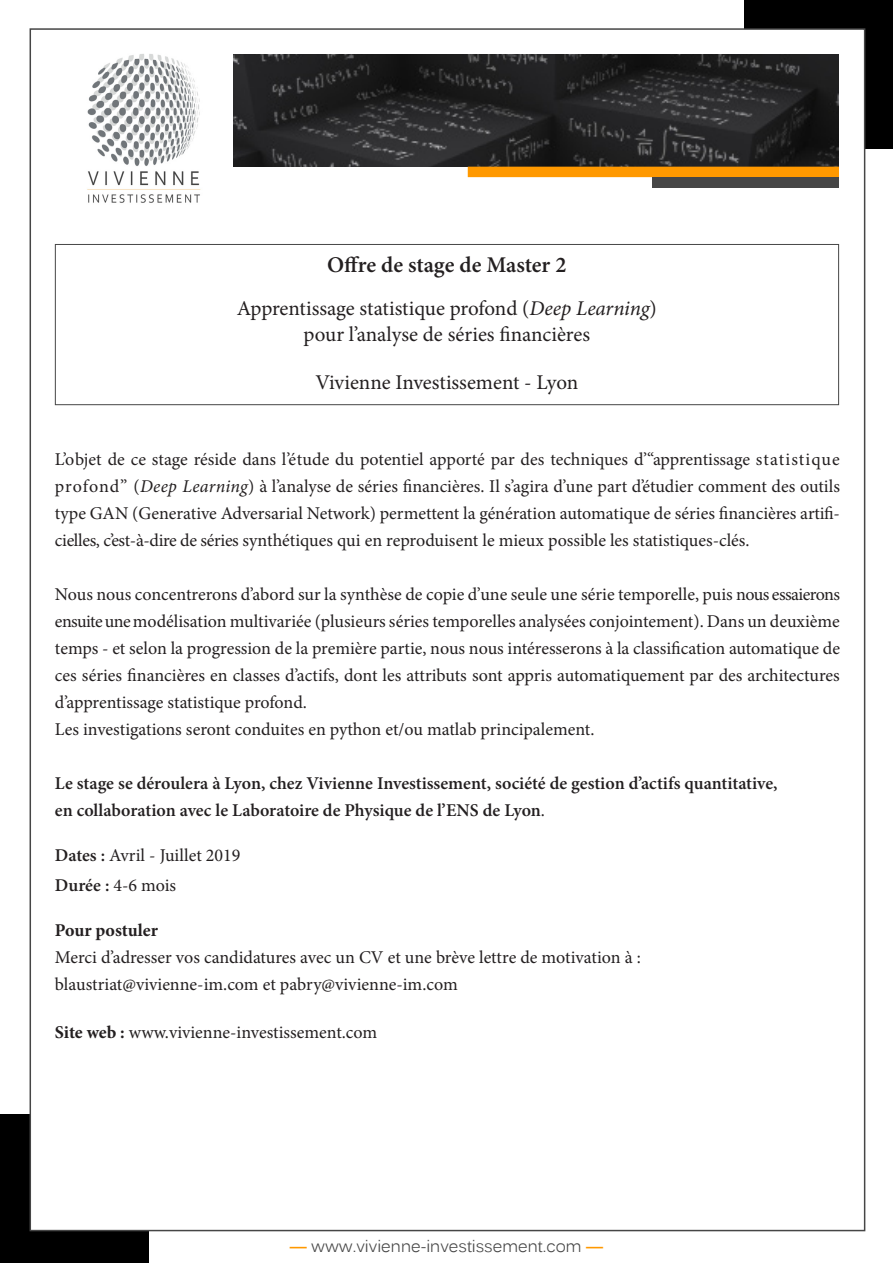
<style>
.page{position:relative;width:893px;height:1263px;background:#fff}
.page>*{position:absolute;margin:0;border:0;box-sizing:border-box;transform-origin:0 0}
.t1{font:600 22.5px "Minion Pro";letter-spacing:-.005em;color:#231f20}
.t2{font:21px "Minion Pro";letter-spacing:-.005em;color:#231f20}
.t3{font:18px/27px "Minion Pro";color:#231f20;text-align:justify}
.t4{font:600 18px "Minion Pro";color:#231f20}
.t5{font:700 18px "Minion Pro";color:#231f20}
.t6{font:16.5px "Kalinga";color:#464646}
.s1{font-style:italic}
.s2{font-weight:400}
.s3{font-weight:600}
.s4{font-weight:700}
.s5{font-weight:700;color:#f90}
</style>
<div class="page">
<div style="left:1px;top:1114px;width:148px;height:149px;background:#000"></div>
<div style="left:744px;top:0;width:149px;height:149px;background:#000"></div>
<div style="left:30px;top:28px;width:835px;height:1203px;background:#fff;border:2px solid #464646"></div>
<img style="left:87px;top:54px;width:114px;height:149px">
<img style="left:233px;top:54px;width:606px;height:113px">
<div style="left:468px;top:167px;width:371px;height:10px;background:#f90"></div>
<div style="left:652px;top:177px;width:187px;height:11px;background:#464646"></div>
<div style="left:55px;top:244px;width:784px;height:161px;border:1px solid #464646"></div>
<p class="t1" style="left:327px;top:249px;width:241px">Offre de stage de Master 2</p>
<p class="t2" style="left:237px;top:295px;width:421px">Apprentissage statistique profond (<span class="s1">Deep Learning</span>)</p>
<p class="t2" style="left:304px;top:320px;width:288px">pour l’analyse de séries financières</p>
<p class="t2" style="left:315px;top:368px;width:264px">Vivienne Investissement - Lyon</p>
<p class="t3" style="left:55px;top:445px;width:786px">L’objet de ce stage réside dans l’étude du potentiel apporté par des techniques d’“apprentissage statistique profond” (<span class="s1">Deep Learning</span>) à l’analyse de séries financières. Il s’agira d’une part d’étudier comment des outils type GAN (Generative Adversarial Network) permettent la génération automatique de séries financières artifi&shy;cielles, c’est-à-dire de séries synthétiques qui en reproduisent le mieux possible les statistiques-clés.</p>
<p class="t3" style="left:55px;top:580px;width:787px">Nous nous concentrerons d’abord sur la synthèse de copie d’une seule une série temporelle, puis nous essaierons ensuite une modélisation multivariée (plusieurs séries temporelles analysées conjointement). Dans un deuxième temps - et selon la progression de la première partie, nous nous intéresserons à la classification automatique de ces séries financières en classes d’actifs, dont les attributs sont appris automatiquement par des architectures d’apprentissage statistique profond.</p>
<p class="t3" style="left:55px;top:715px;width:541px">Les investigations seront conduites en python et/ou matlab principalement.</p>
<p class="t4" style="left:55px;top:770px;width:724px">Le stage se déroulera à Lyon, chez Vivienne Investissement, société de gestion d’actifs quantitative,</p>
<p class="t4" style="left:55px;top:797px;width:491px">en collaboration avec le Laboratoire de Physique de l’ENS de Lyon<span class="s2">.</span></p>
<p class="t3" style="left:55px;top:841px;width:187px"><span class="s3">Dates :</span> Avril - Juillet 2019</p>
<p class="t3" style="left:55px;top:871px;width:123px"><span class="s3">Durée :</span> 4-6 mois</p>
<p class="t5" style="left:55px;top:917px;width:105px">Pour postuler</p>
<p class="t3" style="left:55px;top:943px;width:587px">Merci d’adresser vos candidatures avec un CV et une brève lettre de motivation à :</p>
<p class="t3" style="left:55px;top:970px;width:404px">blaustriat@vivienne-im.com et pabry@vivienne-im.com</p>
<p class="t3" style="left:55px;top:1019px;width:324px"><span class="s4">Site web :</span> www.vivienne-investissement.com</p>
<p class="t6" style="left:290px;top:1236px;width:315px"><span class="s5">—</span> www.vivienne-investissement.com <span class="s5">—</span></p>
</div>
